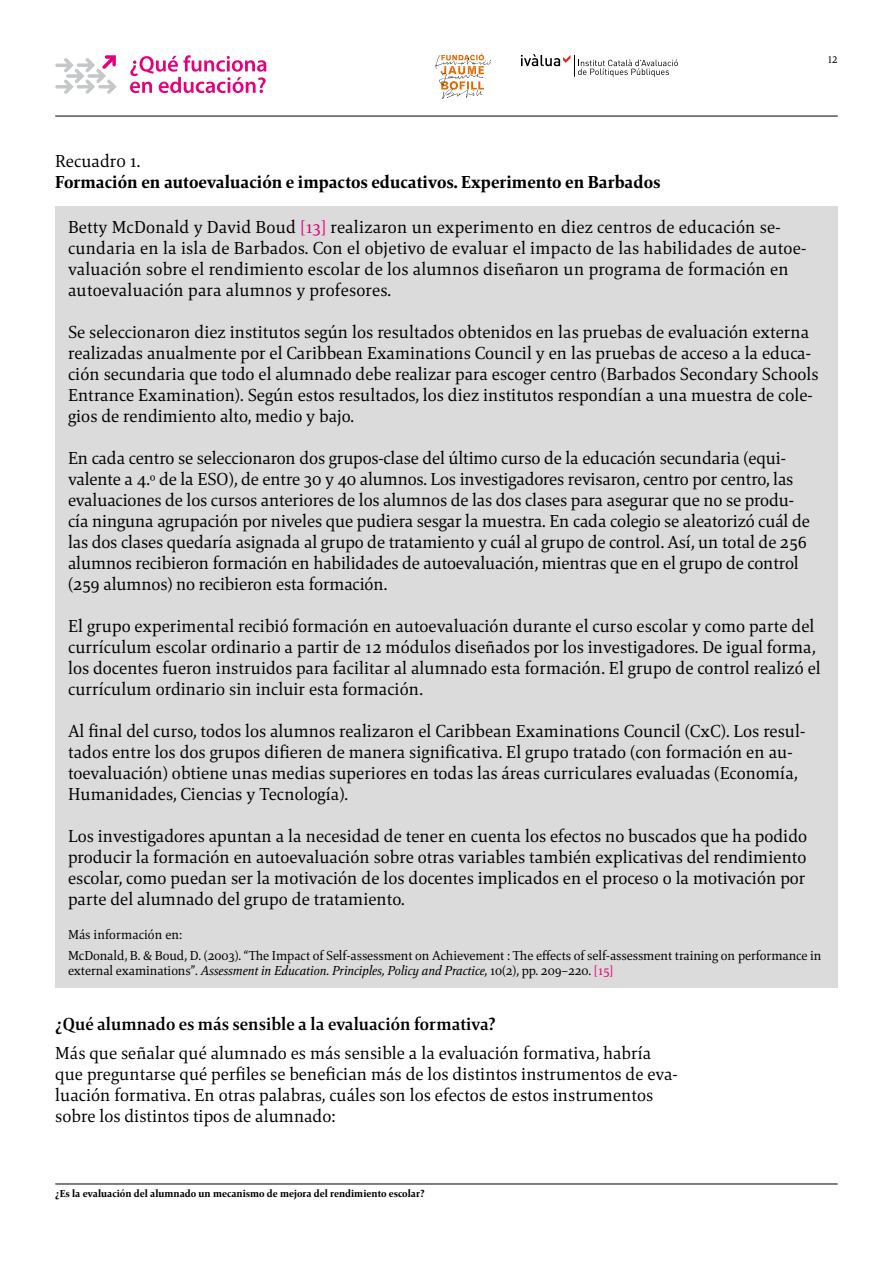
<style>
.page{position:relative;width:893px;height:1263px;background:#fff}
.page>*{position:absolute;margin:0;border:0;box-sizing:border-box;transform-origin:0 0}
.t1{font:18px/21px "Mangan Nova";color:#000}
.t2{font:800 18px "Mangan Nova";color:#000}
.t3{font:700 18px "Mangan Nova";color:#000}
.t4{font:13.5px/21.5px "Mangan Nova";letter-spacing:-.01em;color:#000}
.t5{font:italic 13.5px "Mangan Nova";letter-spacing:-.01em;color:#000}
.t6{font:800 10.5px "Mangan Nova";color:#000}
.t7{font:10.5px "Mangan Nova";color:#000}
.s1{color:#e6007d}
.s2{font-style:normal}
.s3{font-style:normal;color:#e6007d}
</style>
<div class="page">
<hr style="left:55px;top:1184px;width:783px;height:1px;background:#000">
<hr style="left:55px;top:116px;width:783px;height:1px;background:#000">
<svg style="left:435px;top:53px;width:56px;height:46px"></svg>
<svg style="left:521px;top:54px;width:157px;height:23px"></svg>
<svg style="left:55px;top:55px;width:62px;height:39px"></svg>
<svg style="left:130px;top:55px;width:136px;height:38px"></svg>
<div style="left:55px;top:207px;width:783px;height:781px;background:#dadbda"></div>
<p class="t7" style="left:828px;top:53px;width:11px">12</p>
<p class="t1" style="left:55px;top:150px;width:87px">Recuadr0 1.</p>
<p class="t2" style="left:55px;top:170px;width:607px">Formación en autoevaluación e impactos educativos. Experimento en Barbados</p>
<p class="t1" style="left:68px;top:216px;width:740px">Betty McDonald y David Boud <span class="s1">[13]</span> realizaron un experimento en diez centros de educación se&shy;cundaria en la isla de Barbados. Con el objetivo de evaluar el impacto de las habilidades de autoe&shy;valuación sobre el rendimiento escolar de los alumnos diseñaron un programa de formación en autoevaluación para alumnos y profesores.</p>
<p class="t1" style="left:68px;top:321px;width:752px">Se seleccionaron diez institutos según los resultados obtenidos en las pruebas de evaluación externa realizadas anualmente por el Caribbean Examinations Council y en las pruebas de acceso a la educa&shy;ción secundaria que todo el alumnado debe realizar para escoger centro (Barbados Secondary Schools Entrance Examination). Según estos resultados, los diez institutos respondían a una muestra de cole&shy;gios de rendimiento alto, medio y bajo.</p>
<p class="t1" style="left:68px;top:447px;width:743px">En cada centro se seleccionaron dos grupos-clase del último curso de la educación secundaria (equi&shy;valente a 4.º de la ESO), de entre 30 y 40 alumnos. Los investigadores revisaron, centro por centro, las evaluaciones de los cursos anteriores de los alumnos de las dos clases para asegurar que no se produ&shy;cía ninguna agrupación por niveles que pudiera sesgar la muestra. En cada colegio se aleatorizó cuál de las dos clases quedaría asignada al grupo de tratamiento y cuál al grupo de control. Así, un total de 256 alumnos recibieron formación en habilidades de autoevaluación, mientras que en el grupo de control (259 alumnos) no recibieron esta formación.</p>
<p class="t1" style="left:68px;top:616px;width:754px">El grupo experimental recibió formación en autoevaluación durante el curso escolar y como parte del currículum escolar ordinario a partir de 12 módulos diseñados por los investigadores. De igual forma, los docentes fueron instruidos para facilitar al alumnado esta formación. El grupo de control realizó el currículum ordinario sin incluir esta formación.</p>
<p class="t1" style="left:68px;top:721px;width:739px">Al final del curso, todos los alumnos realizaron el Caribbean Examinations Council (CxC). Los resul&shy;tados entre los dos grupos difieren de manera significativa. El grupo tratado (con formación en au&shy;toevaluación) obtiene unas medias superiores en todas las áreas curriculares evaluadas (Economía, Humanidades, Ciencias y Tecnología).</p>
<p class="t1" style="left:68px;top:826px;width:741px;text-align:justify">Los investigadores apuntan a la necesidad de tener en cuenta los efectos no buscados que ha podido producir la formación en autoevaluación sobre otras variables también explicativas del rendimiento escolar, como puedan ser la motivación de los docentes implicados en el proceso o la motivación por parte del alumnado del grupo de tratamiento.</p>
<p class="t4" style="left:68px;top:924px;width:755px">Más información en:<br>McDonald, B. &amp; Boud, D. (2003). “The Impact of Self-assessment on Achievement : The effects of self-assessment training on performance in</p>
<p class="t5" style="left:68px;top:962px;width:547px"><span class="s2">external examinations”.</span> Assessment in Education. Principles, Policy and Practice<span class="s2">, 10(2), pp. 209–220.</span> <span class="s3">[15]</span></p>
<p class="t3" style="left:55px;top:1012px;width:442px">¿Qué alumnado es más sensible a la evaluación formativa?</p>
<p class="t1" style="left:55px;top:1043px;width:624px">Más que señalar qué alumnado es más sensible a la evaluación formativa, habría que preguntarse qué perfiles se benefician más de los distintos instrumentos de eva&shy;luación formativa. En otras palabras, cuáles son los efectos de estos instrumentos sobre los distintos tipos de alumnado:</p>
<p class="t6" style="left:55px;top:1187px;width:371px">¿Es la evaluación del alumnado un mecanismo de mejora del rendimiento escolar?</p>
</div>
